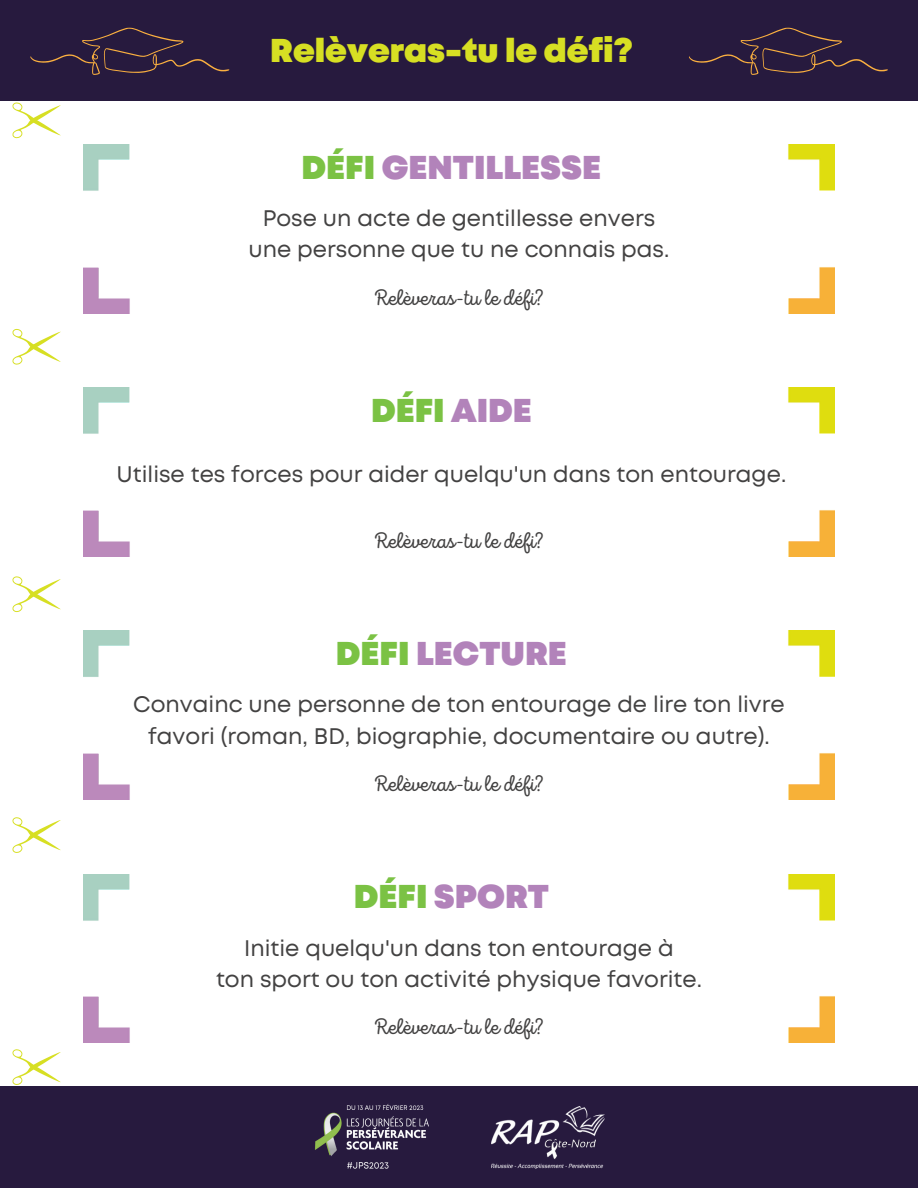
<style>
.page{position:relative;width:918px;height:1188px;background:#fff}
.page>*{position:absolute;margin:0;border:0;box-sizing:border-box;transform-origin:0 0}
.t1{font:900 33px "Mont";color:#b283ba}
.t2{font:900 33px "Mont";color:#d7df23}
.t3{font:900 33px "Mont";color:#7bc244}
.t4{font:22.5px/31.5px "Mont";color:#434242;text-align:center}
.t5{font:22.5px "Intro Script";color:#434242}
.s1{color:#7bc244}
.s2{color:#b283ba}
</style>
<div class="page">
<div style="left:0;top:0;width:918px;height:101px;background:#271a3e"></div>
<svg style="left:30px;top:28px;width:200px;height:47px"></svg>
<svg style="left:689px;top:28px;width:199px;height:47px"></svg>
<div style="left:0;top:1087px;width:918px;height:101px;background:#271a3e"></div>
<img style="left:492px;top:1106px;width:112px;height:62px">
<img style="left:315px;top:1104px;width:114px;height:65px">
<img style="left:83px;top:145px;width:47px;height:46px">
<img style="left:788px;top:145px;width:46px;height:46px">
<img style="left:83px;top:267px;width:47px;height:46px">
<img style="left:788px;top:267px;width:46px;height:46px">
<img style="left:83px;top:388px;width:47px;height:46px">
<img style="left:788px;top:388px;width:46px;height:46px">
<img style="left:83px;top:510px;width:47px;height:46px">
<img style="left:788px;top:510px;width:46px;height:46px">
<img style="left:83px;top:631px;width:47px;height:46px">
<img style="left:788px;top:631px;width:46px;height:46px">
<img style="left:83px;top:753px;width:47px;height:46px">
<img style="left:788px;top:753px;width:46px;height:46px">
<img style="left:83px;top:874px;width:47px;height:47px">
<img style="left:788px;top:874px;width:46px;height:47px">
<img style="left:83px;top:996px;width:47px;height:46px">
<img style="left:788px;top:996px;width:46px;height:46px">
<svg style="left:12px;top:576px;width:49px;height:36px"></svg>
<svg style="left:12px;top:329px;width:49px;height:36px"></svg>
<svg style="left:12px;top:817px;width:49px;height:36px"></svg>
<svg style="left:12px;top:102px;width:49px;height:36px"></svg>
<svg style="left:12px;top:1049px;width:49px;height:36px"></svg>
<h1 class="t2" style="left:270px;top:38px;width:364px">Relèveras-tu le défi?</h1>
<h1 class="t1" style="left:302px;top:155px;width:301px"><span class="s1">DÉFI</span> GENTILLESSE</h1>
<p class="t4" style="left:249px;top:204px;width:422px">Pose un acte de gentillesse envers une personne que tu ne connais pas.</p>
<p class="t5" style="left:374px;top:288px;width:171px">Relèveras-tu le défi?</p>
<h1 class="t3" style="left:371px;top:398px;width:162px">DÉFI <span class="s2">AIDE</span></h1>
<p class="t4" style="left:117px;top:460px;width:671px">Utilise tes forces pour aider quelqu'un dans ton entourage.</p>
<p class="t5" style="left:374px;top:531px;width:171px">Relèveras-tu le défi?</p>
<h1 class="t1" style="left:336px;top:641px;width:232px"><span class="s1">DÉFI</span> LECTURE</h1>
<p class="t4" style="left:133px;top:690px;width:653px">Convainc une personne de ton entourage de lire ton livre favori (roman, BD, biographie, documentaire ou autre).</p>
<p class="t5" style="left:374px;top:774px;width:171px">Relèveras-tu le défi?</p>
<h1 class="t1" style="left:354px;top:884px;width:197px"><span class="s1">DÉFI</span> SPORT</h1>
<p class="t4" style="left:216px;top:934px;width:487px">Initie quelqu'un dans ton entourage à<br>ton sport ou ton activité physique favorite.</p>
<p class="t5" style="left:374px;top:1017px;width:171px">Relèveras-tu le défi?</p>
</div>
